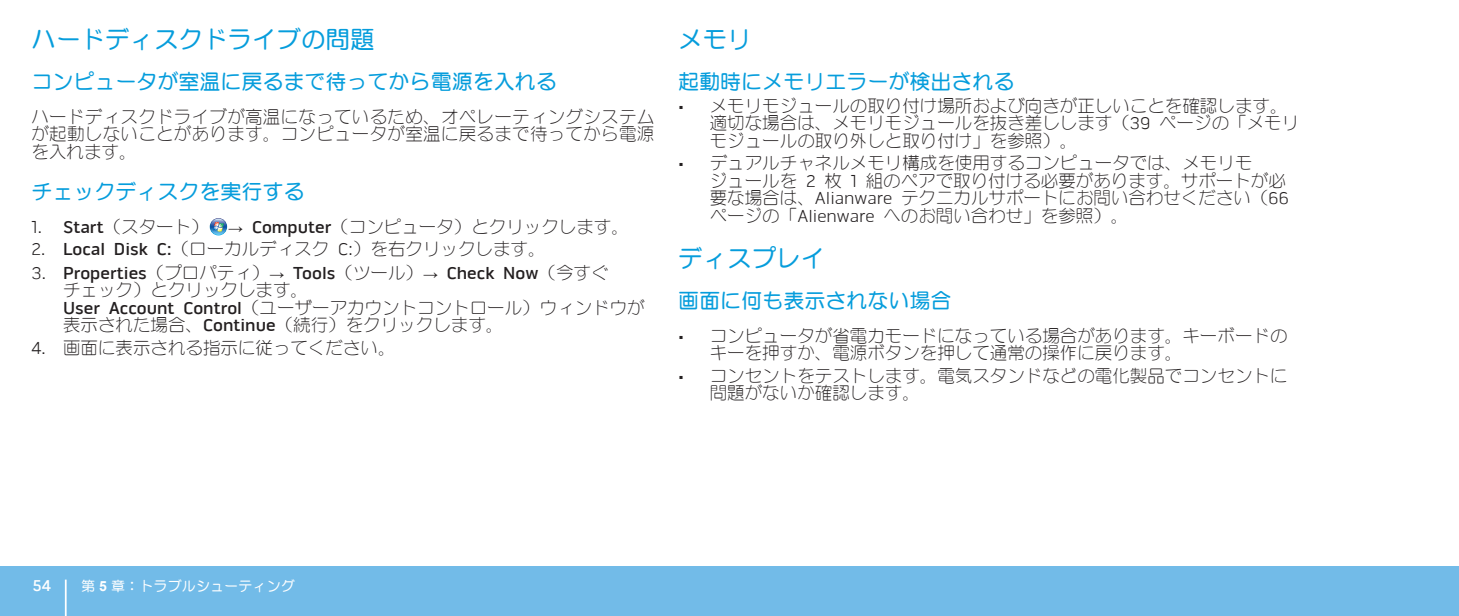
<style>
.page{position:relative;width:1459px;height:616px;background:#fff}
.page>*{position:absolute;margin:0;border:0;box-sizing:border-box;transform-origin:0 0}
.t1{font:24.5px "HG Marugothic B";color:#069ddc}
.t2{font:21px "HG Marugothic B";color:#069ddc}
.t3{font:17.5px/17.5px "HG Marugothic L";color:#231f20}
.t4{font:500 17.5px "Pill Alt 600 mg";color:#231f20}
.t5{font:500 15.75px "Pill Alt 600 mg";color:#fff}
.t6{font:14px "HG Marugothic B";letter-spacing:.01em;color:#fff}
.s1{font-family:"Pill Alt 600 mg";font-weight:300}
.s2{font-family:"Pill Alt 600 mg";font-weight:500}
.s3{font-family:"Arial";font-size:14.88px}
.s4{font-weight:300}
.s5{font-family:"HG Marugothic L";font-weight:400}
.s6{font-family:"Arial";font-weight:400;font-size:14.88px}
.s7{font-family:"Arial";font-weight:700}
</style>
<div class="page">
<div style="left:0;top:566px;width:1458px;height:49px;background:#72bbe8"></div>
<hr style="left:65px;top:579px;width:2px;height:36px;background:#fff">
<svg style="left:210px;top:218px;width:17px;height:17px"></svg>
<svg style="left:213px;top:222px;width:11px;height:9px"></svg>
<h1 class="t1" style="left:32px;top:27px;width:344px">ハードディスクドライブの問題</h1>
<p class="t2" style="left:32px;top:71px;width:526px">コンピュータが室温に戻るまで待ってから電源を入れる</p>
<p class="t3" style="left:32px;top:107px;width:624px;text-align:justify">ハードディスクドライブが高温になっているため、オペレーティングシステムが起動しないことがあります。コンピュータが室温に戻るまで待ってから電源を入れます。</p>
<p class="t2" style="left:32px;top:180px;width:274px">チェックディスクを実行する</p>
<p class="t3" style="left:32px;top:218px;width:599px"><span class="s1">1.</span> <span class="s2">Start</span>（スタート） <span class="s3">→</span> <span class="s2">Computer</span>（コンピュータ）とクリックします。</p>
<p class="t3" style="left:32px;top:240px;width:515px"><span class="s1">2.</span> <span class="s2">Local Disk C:</span>（ローカルディスク <span class="s1">C:</span>）を右クリックします。</p>
<p class="t4" style="left:32px;top:262px;width:578px"><span class="s4">3.</span> Properties<span class="s5">（プロパティ）</span><span class="s6">→</span> Tools<span class="s5">（ツール）</span><span class="s6">→</span> Check Now<span class="s5">（今すぐ</span></p>
<p class="t3" style="left:63px;top:281px;width:583px">チェック）とクリックします。<br><span class="s2">User Account Control</span>（ユーザーアカウントコントロール）ウィンドウが表示された場合、<span class="s2">Continue</span>（続行）をクリックします。</p>
<p class="t3" style="left:31px;top:338px;width:365px"><span class="s1">4.</span> 画面に表示される指示に従ってください。</p>
<h1 class="t1" style="left:678px;top:27px;width:75px">メモリ</h1>
<p class="t2" style="left:678px;top:71px;width:337px">起動時にメモリエラーが検出される</p>
<p class="t3" style="left:710px;top:97px;width:591px;text-indent:-32px"><span class="s1">•</span> メモリモジュールの取り付け場所および向きが正しいことを確認します。適切な場合は、メモリモジュールを抜き差しします（<span class="s1">39</span> ページの「メモリモジュールの取り外しと取り付け」を参照）。</p>
<p class="t3" style="left:710px;top:154px;width:580px;text-indent:-32px"><span class="s1">•</span> デュアルチャネルメモリ構成を使用するコンピュータでは、メモリモ<br>ジュールを <span class="s1">2</span> 枚 <span class="s1">1</span> 組のペアで取り付ける必要があります。サポートが必要な場合は、<span class="s1">Alianware</span> テクニカルサポートにお問い合わせください（<span class="s1">66</span>ページの「<span class="s1">Alienware</span> へのお問い合わせ」を参照）。</p>
<h1 class="t1" style="left:678px;top:246px;width:148px">ディスプレイ</h1>
<p class="t2" style="left:678px;top:290px;width:274px">画面に何も表示されない場合</p>
<p class="t3" style="left:710px;top:326px;width:579px;text-indent:-32px"><span class="s1">•</span> コンピュータが省電力モードになっている場合があります。キーボードのキーを押すか、電源ボタンを押して通常の操作に戻ります。</p>
<p class="t3" style="left:710px;top:366px;width:579px;text-indent:-32px"><span class="s1">•</span> コンセントをテストします。電気スタンドなどの電化製品でコンセントに問題がないか確認します。</p>
<p class="t5" style="left:33px;top:576px;width:20px">54</p>
<p class="t6" style="left:81px;top:579px;width:215px">第 <span class="s7">5</span> 章：トラブルシューティング</p>
</div>
